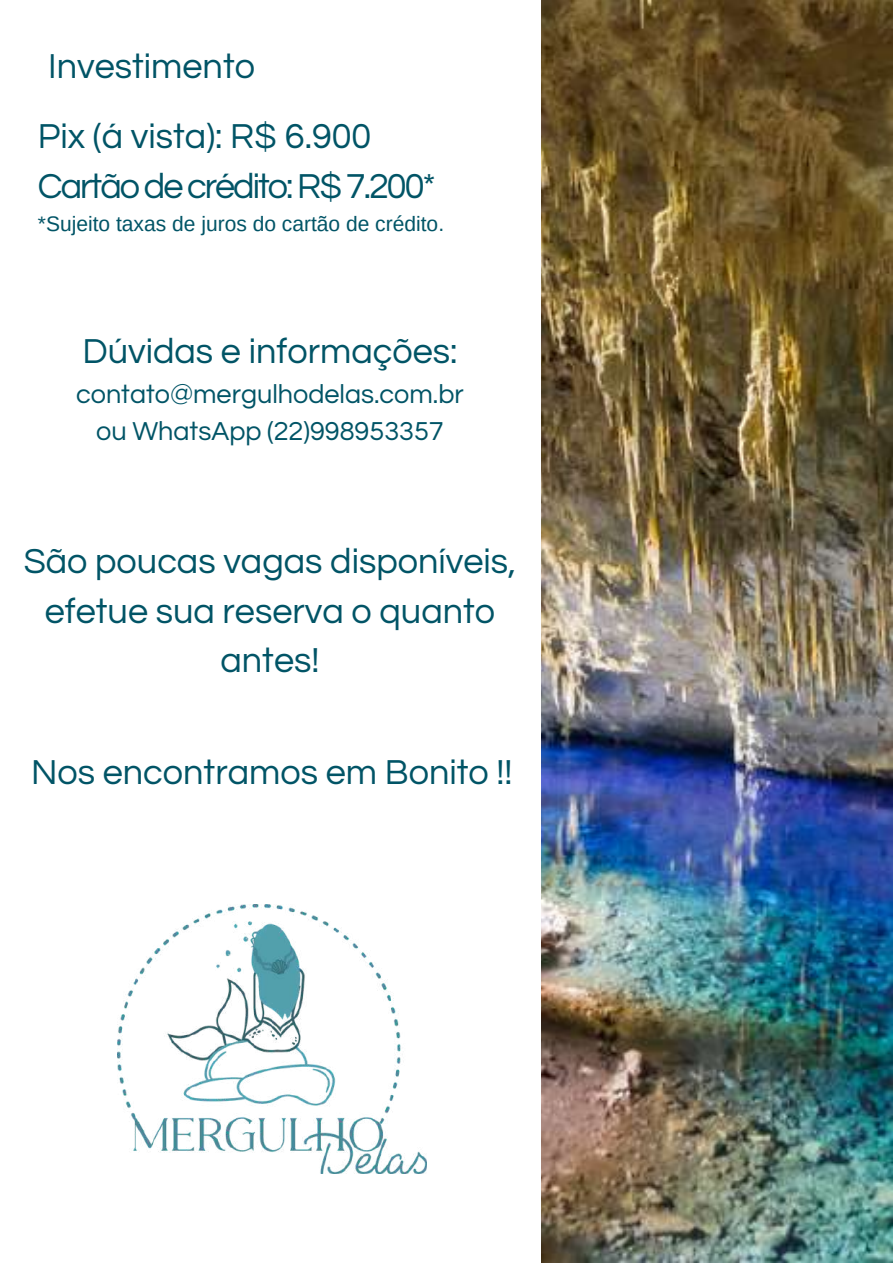
<style>
.page{position:relative;width:893px;height:1264px;background:#fff}
.page>*{position:absolute;margin:0;border:0;box-sizing:border-box;transform-origin:0 0}
.t1{font:36px/49.5px "Questrial";color:#015466}
.t2{font:36px "Questrial";letter-spacing:-.055em;color:#015466}
.t3{font:27px/37.2px "Questrial";color:#015466;text-align:center}
.t4{font:21px "Arimo";color:#015466}
</style>
<div class="page">
<img style="left:117px;top:904px;width:309px;height:269px">
<img style="left:541px;top:0;width:351px;height:1262px">
<p class="t1" style="left:38px;top:32px;width:335px;line-height:70.1px">Investimento<br>Pix (á vista): R$ 6.900</p>
<p class="t2" style="left:38px;top:168px;width:399px">Cartão de crédito: R$ 7.200*</p>
<p class="t4" style="left:38px;top:212px;width:407px">*Sujeito taxas de juros do cartão de crédito.</p>
<p class="t1" style="left:82px;top:327px;width:376px">Dúvidas e informações:</p>
<p class="t3" style="left:76px;top:376px;width:389px">contato@mergulhodelas.com.br ou WhatsApp (22)998953357</p>
<p class="t1" style="left:24px;top:537px;width:494px;text-align:center">São poucas vagas disponíveis, efetue sua reserva o quanto antes!</p>
<p class="t1" style="left:31px;top:747px;width:483px">Nos encontramos em Bonito !!</p>
</div>
